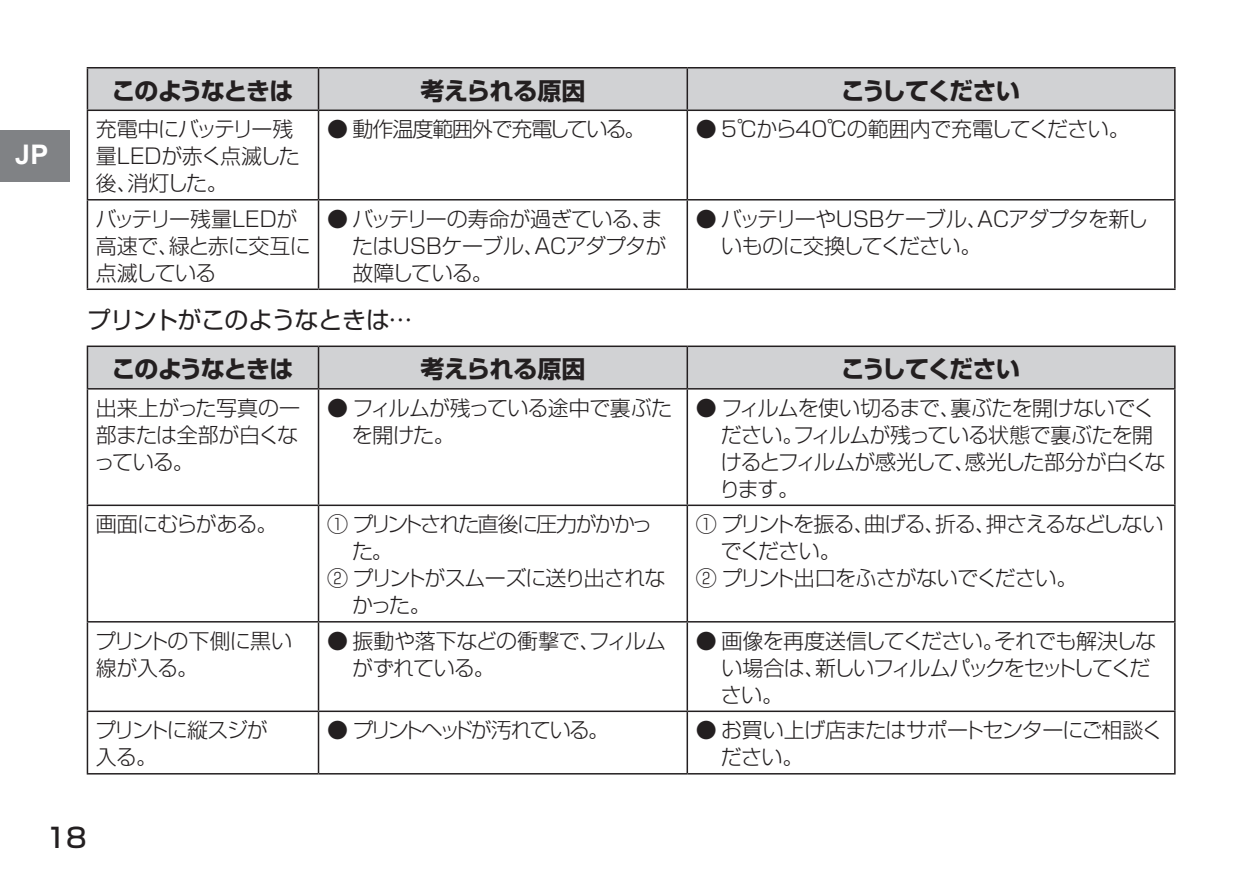
<style>
.page{position:relative;width:1257px;height:894px;background:#fff}
.page>*{position:absolute;margin:0;border:0;box-sizing:border-box;transform-origin:0 0}
.t1{font:500 27px "Shin Go Pro";color:#231f20}
.t2{font:700 27px "Arial";color:#fff}
.t3{font:700 24px "Shin Go Pro";letter-spacing:-.04em;color:#231f20}
.t4{font:700 24px "Shin Go Pro";letter-spacing:-.065em;color:#231f20}
.t5{font:700 24px "Shin Go Pro";letter-spacing:-.005em;color:#231f20}
.t6{font:24px "Shin Go Pro";letter-spacing:-.035em;color:#231f20}
.t7{font:300 21px/27px "Shin Go Pro";letter-spacing:-.045em;color:#231f20}
.t8{font:300 21px/27px "Shin Go Pro";letter-spacing:-.025em;color:#231f20}
.t9{font:300 21px "Shin Go Pro";letter-spacing:-.065em;color:#231f20}
.t10{font:300 21px/27px "Shin Go Pro";letter-spacing:-.02em;color:#231f20}
.t11{font:300 21px "Shin Go Pro";letter-spacing:-.085em;color:#231f20}
.t12{font:300 21px "Shin Go Pro";letter-spacing:-.1em;color:#231f20}
.t13{font:300 21px/27px "Shin Go Pro";letter-spacing:-.075em;color:#231f20}
</style>
<div class="page">
<div style="left:0;top:131px;width:70px;height:51px;background:#808285"></div>
<div style="left:88px;top:69px;width:1086px;height:41px;background:#d1d2d4"></div>
<hr style="left:87px;top:111px;width:1px;height:88px;background:#231f20">
<hr style="left:318px;top:111px;width:1px;height:88px;background:#231f20">
<hr style="left:686px;top:111px;width:2px;height:88px;background:#231f20">
<hr style="left:1174px;top:111px;width:1px;height:88px;background:#231f20">
<hr style="left:87px;top:199px;width:231px;height:2px;background:#231f20">
<hr style="left:87px;top:201px;width:1px;height:88px;background:#231f20">
<hr style="left:318px;top:199px;width:369px;height:2px;background:#231f20">
<hr style="left:318px;top:201px;width:1px;height:88px;background:#231f20">
<hr style="left:687px;top:199px;width:488px;height:2px;background:#231f20">
<hr style="left:686px;top:201px;width:2px;height:88px;background:#231f20">
<hr style="left:1174px;top:201px;width:1px;height:88px;background:#231f20">
<hr style="left:87px;top:289px;width:231px;height:1px;background:#231f20">
<hr style="left:318px;top:289px;width:369px;height:1px;background:#231f20">
<hr style="left:687px;top:289px;width:488px;height:1px;background:#231f20">
<hr style="left:87px;top:67px;width:231px;height:2px;background:#231f20">
<hr style="left:87px;top:69px;width:1px;height:41px;background:#231f20">
<hr style="left:87px;top:110px;width:231px;height:1px;background:#231f20">
<hr style="left:318px;top:67px;width:369px;height:2px;background:#231f20">
<hr style="left:318px;top:69px;width:1px;height:41px;background:#231f20">
<hr style="left:318px;top:110px;width:369px;height:1px;background:#231f20">
<hr style="left:687px;top:67px;width:488px;height:2px;background:#231f20">
<hr style="left:686px;top:69px;width:2px;height:41px;background:#231f20">
<hr style="left:1174px;top:69px;width:1px;height:41px;background:#231f20">
<hr style="left:687px;top:110px;width:488px;height:1px;background:#231f20">
<div style="left:88px;top:347px;width:1086px;height:41px;background:#d1d2d4"></div>
<hr style="left:87px;top:390px;width:1px;height:115px;background:#231f20">
<hr style="left:318px;top:390px;width:1px;height:115px;background:#231f20">
<hr style="left:686px;top:390px;width:2px;height:115px;background:#231f20">
<hr style="left:1174px;top:390px;width:1px;height:115px;background:#231f20">
<hr style="left:87px;top:505px;width:231px;height:1px;background:#231f20">
<hr style="left:87px;top:506px;width:1px;height:115px;background:#231f20">
<hr style="left:318px;top:505px;width:369px;height:1px;background:#231f20">
<hr style="left:318px;top:506px;width:1px;height:115px;background:#231f20">
<hr style="left:687px;top:505px;width:488px;height:1px;background:#231f20">
<hr style="left:686px;top:506px;width:2px;height:115px;background:#231f20">
<hr style="left:1174px;top:506px;width:1px;height:115px;background:#231f20">
<hr style="left:87px;top:621px;width:231px;height:2px;background:#231f20">
<hr style="left:87px;top:623px;width:1px;height:88px;background:#231f20">
<hr style="left:318px;top:621px;width:369px;height:2px;background:#231f20">
<hr style="left:318px;top:623px;width:1px;height:88px;background:#231f20">
<hr style="left:687px;top:621px;width:488px;height:2px;background:#231f20">
<hr style="left:686px;top:623px;width:2px;height:88px;background:#231f20">
<hr style="left:1174px;top:623px;width:1px;height:88px;background:#231f20">
<hr style="left:87px;top:711px;width:231px;height:1px;background:#231f20">
<hr style="left:87px;top:712px;width:1px;height:61px;background:#231f20">
<hr style="left:318px;top:711px;width:369px;height:1px;background:#231f20">
<hr style="left:318px;top:712px;width:1px;height:61px;background:#231f20">
<hr style="left:687px;top:711px;width:488px;height:1px;background:#231f20">
<hr style="left:686px;top:712px;width:2px;height:61px;background:#231f20">
<hr style="left:1174px;top:712px;width:1px;height:61px;background:#231f20">
<hr style="left:87px;top:773px;width:231px;height:1px;background:#231f20">
<hr style="left:318px;top:773px;width:369px;height:1px;background:#231f20">
<hr style="left:687px;top:773px;width:488px;height:1px;background:#231f20">
<hr style="left:87px;top:346px;width:231px;height:1px;background:#231f20">
<hr style="left:87px;top:347px;width:1px;height:41px;background:#231f20">
<hr style="left:87px;top:388px;width:231px;height:2px;background:#231f20">
<hr style="left:318px;top:346px;width:369px;height:1px;background:#231f20">
<hr style="left:318px;top:347px;width:1px;height:41px;background:#231f20">
<hr style="left:318px;top:388px;width:369px;height:2px;background:#231f20">
<hr style="left:687px;top:346px;width:488px;height:1px;background:#231f20">
<hr style="left:686px;top:347px;width:2px;height:41px;background:#231f20">
<hr style="left:1174px;top:347px;width:1px;height:41px;background:#231f20">
<hr style="left:687px;top:388px;width:488px;height:2px;background:#231f20">
<p class="t2" style="left:15px;top:139px;width:35px">JP</p>
<p class="t3" style="left:112px;top:71px;width:183px">このようなときは</p>
<p class="t5" style="left:420px;top:71px;width:166px">考えられる原因</p>
<p class="t4" style="left:841px;top:71px;width:181px">こうしてください</p>
<p class="t7" style="left:96px;top:113px;width:205px">充電中にバッテリー残量LEDが赤く点滅した後、消灯した。</p>
<p class="t7" style="left:327px;top:113px;width:320px">● 動作温度範囲外で充電している。</p>
<p class="t7" style="left:696px;top:113px;width:435px">● 5℃から40℃の範囲内で充電してください。</p>
<p class="t7" style="left:96px;top:203px;width:216px">バッテリー残量LEDが高速で、緑と赤に交互に点滅している</p>
<p class="t8" style="left:352px;top:203px;width:316px;text-indent:-25px">● バッテリーの寿命が過ぎている、またはUSBケーブル、ACアダプタが故障している。</p>
<p class="t7" style="left:721px;top:203px;width:428px;text-indent:-26px">● バッテリーやUSBケーブル、ACアダプタを新しいものに交換してください。</p>
<p class="t6" style="left:87px;top:300px;width:327px">プリントがこのようなときは…</p>
<p class="t3" style="left:112px;top:350px;width:183px">このようなときは</p>
<p class="t5" style="left:420px;top:350px;width:166px">考えられる原因</p>
<p class="t4" style="left:841px;top:350px;width:181px">こうしてください</p>
<p class="t7" style="left:94px;top:392px;width:208px;text-align:justify">出来上がった写真の一部または全部が白くなっている。</p>
<p class="t7" style="left:352px;top:392px;width:322px;text-indent:-25px">● フィルムが残っている途中で裏ぶたを開けた。</p>
<p class="t7" style="left:719px;top:392px;width:447px;text-indent:-24px">● フィルムを使い切るまで、裏ぶたを開けないでください。フィルムが残っている状態で裏ぶたを開けるとフィルムが感光して、感光した部分が白くなります。</p>
<p class="t7" style="left:96px;top:508px;width:183px">画面にむらがある。</p>
<p class="t11" style="left:327px;top:507px;width:327px">① プリントされた直後に圧力がかかっ</p>
<p class="t7" style="left:352px;top:535px;width:42px">た。</p>
<p class="t7" style="left:327px;top:562px;width:340px">② プリントがスムーズに送り出されな</p>
<p class="t7" style="left:352px;top:589px;width:80px">かった。</p>
<p class="t9" style="left:696px;top:507px;width:469px">① プリントを振る、曲げる、折る、押さえるなどしない</p>
<p class="t7" style="left:721px;top:535px;width:121px">でください。</p>
<p class="t7" style="left:696px;top:562px;width:383px">② プリント出口をふさがないでください。</p>
<p class="t7" style="left:95px;top:625px;width:198px">プリントの下側に黒い線が入る。</p>
<p class="t10" style="left:352px;top:625px;width:316px;text-indent:-25px">● 振動や落下などの衝撃で、フィルムがずれている。</p>
<p class="t7" style="left:721px;top:625px;width:437px;text-indent:-25px">● 画像を再度送信してください。それでも解決しない場合は、新しいフィルムパックをセットしてください。</p>
<p class="t13" style="left:95px;top:714px;width:174px">プリントに縦スジが入る。</p>
<p class="t12" style="left:327px;top:713px;width:283px">● プリントヘッドが汚れている。</p>
<p class="t7" style="left:721px;top:714px;width:443px;text-indent:-25px">● お買い上げ店またはサポートセンターにご相談ください。</p>
<p class="t1" style="left:46px;top:815px;width:42px">18</p>
</div>
